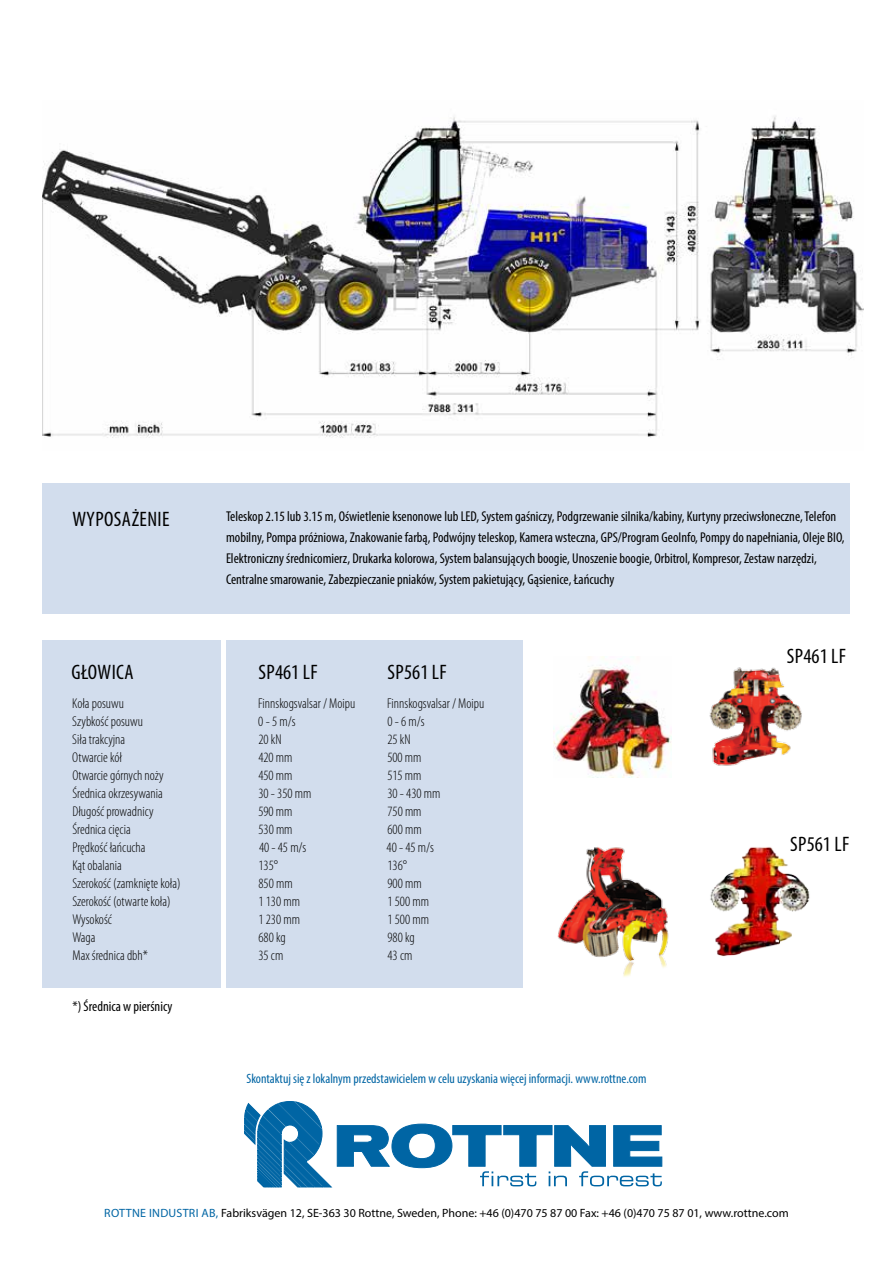
<style>
.page{position:relative;width:893px;height:1263px;background:#fff}
.page>*{position:absolute;margin:0;border:0;box-sizing:border-box;transform-origin:0 0}
.t1{font:condensed 21px "Myriad Pro";letter-spacing:.02em;color:#000}
.t2{font:condensed 14.25px/21px "Myriad Pro";color:#000}
.t3{font:300 condensed 14.25px "Myriad Pro";color:#000}
.t4{font:condensed 13.5px "Myriad Pro";color:#0065a4}
.t5{font:12px "Myriad Pro";color:#000}
.s1{color:#0065a4}
</style>
<div class="page">
<div style="left:42px;top:640px;width:179px;height:347px;background:#d2dded"></div>
<svg style="left:245px;top:1101px;width:417px;height:86px"></svg>
<img style="left:43px;top:116px;width:821px;height:322px">
<div style="left:43px;top:483px;width:807px;height:130px;background:#d2dded"></div>
<img style="left:553px;top:656px;width:118px;height:121px">
<img style="left:709px;top:667px;width:93px;height:99px">
<img style="left:516px;top:847px;width:146px;height:141px">
<img style="left:662px;top:773px;width:148px;height:195px">
<div style="left:226px;top:640px;width:297px;height:347px;background:#d2dded"></div>
<h1 class="t1" style="left:72px;top:506px;width:99px">WYPOSAŻENIE</h1>
<h1 class="t1" style="left:71px;top:660px;width:64px">GŁOWICA</h1>
<p class="t2" style="left:226px;top:505px;width:620px">Teleskop 2.15 lub 3.15 m, Oświetlenie ksenonowe lub LED, System gaśniczy, Podgrzewanie silnika/kabiny, Kurtyny przeciwsłoneczne, Telefon mobilny, Pompa próżniowa, Znakowanie farbą, Podwójny teleskop, Kamera wsteczna, GPS/Program GeoInfo, Pompy do napełniania, Oleje BIO, Elektroniczny średnicomierz, Drukarka kolorowa, System balansujących boogie, Unoszenie boogie, Orbitrol, Kompresor, Zestaw narzędzi, Centralne smarowanie, Zabezpieczanie pniaków, System pakietujący, Gąsienice, Łańcuchy</p>
<h1 class="t1" style="left:258px;top:659px;width:61px">SP461 LF</h1>
<h1 class="t1" style="left:388px;top:659px;width:61px">SP561 LF</h1>
<h1 class="t1" style="left:787px;top:643px;width:61px">SP461 LF</h1>
<p class="t3" style="left:72px;top:695px;width:53px">Koła posuwu</p>
<p class="t3" style="left:258px;top:695px;width:98px">Finnskogsvalsar / Moipu</p>
<p class="t3" style="left:387px;top:695px;width:98px">Finnskogsvalsar / Moipu</p>
<p class="t3" style="left:72px;top:713px;width:72px">Szybkość posuwu</p>
<p class="t3" style="left:258px;top:713px;width:39px">0 - 5 m/s</p>
<p class="t3" style="left:387px;top:713px;width:39px">0 - 6 m/s</p>
<p class="t3" style="left:72px;top:731px;width:54px">Siła trakcyjna</p>
<p class="t3" style="left:258px;top:731px;width:25px">20 kN</p>
<p class="t3" style="left:387px;top:731px;width:25px">25 kN</p>
<p class="t3" style="left:72px;top:749px;width:51px">Otwarcie kół</p>
<p class="t3" style="left:258px;top:749px;width:36px">420 mm</p>
<p class="t3" style="left:387px;top:749px;width:36px">500 mm</p>
<p class="t3" style="left:72px;top:767px;width:93px">Otwarcie górnych noży</p>
<p class="t3" style="left:258px;top:767px;width:36px">450 mm</p>
<p class="t3" style="left:387px;top:767px;width:36px">515 mm</p>
<p class="t3" style="left:72px;top:785px;width:92px">Średnica okrzesywania</p>
<p class="t3" style="left:258px;top:785px;width:55px">30 - 350 mm</p>
<p class="t3" style="left:387px;top:785px;width:55px">30 - 430 mm</p>
<p class="t3" style="left:72px;top:803px;width:83px">Długość prowadnicy</p>
<p class="t3" style="left:258px;top:803px;width:36px">590 mm</p>
<p class="t3" style="left:387px;top:803px;width:36px">750 mm</p>
<p class="t3" style="left:72px;top:821px;width:60px">Średnica cięcia</p>
<p class="t3" style="left:258px;top:821px;width:36px">530 mm</p>
<p class="t3" style="left:387px;top:821px;width:36px">600 mm</p>
<p class="t3" style="left:72px;top:839px;width:75px">Prędkość łańcucha</p>
<p class="t3" style="left:259px;top:839px;width:49px">40 - 45 m/s</p>
<p class="t3" style="left:387px;top:839px;width:49px">40 - 45 m/s</p>
<p class="t3" style="left:72px;top:857px;width:51px">Kąt obalania</p>
<p class="t3" style="left:258px;top:857px;width:21px">135°</p>
<p class="t3" style="left:387px;top:857px;width:21px">136°</p>
<p class="t3" style="left:72px;top:875px;width:110px">Szerokość (zamknięte koła)</p>
<p class="t3" style="left:258px;top:875px;width:36px">850 mm</p>
<p class="t3" style="left:387px;top:875px;width:36px">900 mm</p>
<p class="t3" style="left:72px;top:893px;width:100px">Szerokość (otwarte koła)</p>
<p class="t3" style="left:258px;top:893px;width:43px">1 130 mm</p>
<p class="t3" style="left:387px;top:893px;width:43px">1 500 mm</p>
<p class="t3" style="left:72px;top:911px;width:41px">Wysokość</p>
<p class="t3" style="left:258px;top:911px;width:43px">1 230 mm</p>
<p class="t3" style="left:387px;top:911px;width:43px">1 500 mm</p>
<p class="t3" style="left:72px;top:929px;width:24px">Waga</p>
<p class="t3" style="left:258px;top:929px;width:29px">680 kg</p>
<p class="t3" style="left:387px;top:929px;width:29px">980 kg</p>
<p class="t3" style="left:72px;top:947px;width:77px">Max średnica dbh*</p>
<p class="t3" style="left:258px;top:947px;width:26px">35 cm</p>
<p class="t3" style="left:387px;top:947px;width:26px">43 cm</p>
<p class="t2" style="left:72px;top:995px;width:102px">*) Średnica w pierśnicy</p>
<p class="t4" style="left:246px;top:1070px;width:401px">Skontaktuj się z lokalnym przedstawicielem w celu uzyskania więcej informacji. www.rottne.com</p>
<h1 class="t1" style="left:790px;top:831px;width:61px">SP561 LF</h1>
<p class="t5" style="left:104px;top:1206px;width:686px"><span class="s1">ROTTNE INDUSTRI AB,</span> Fabriksvägen 12, SE-363 30 Rottne, Sweden, Phone: +46 (0)470 75 87 00 Fax: +46 (0)470 75 87 01, www.rottne.com</p>
</div>
